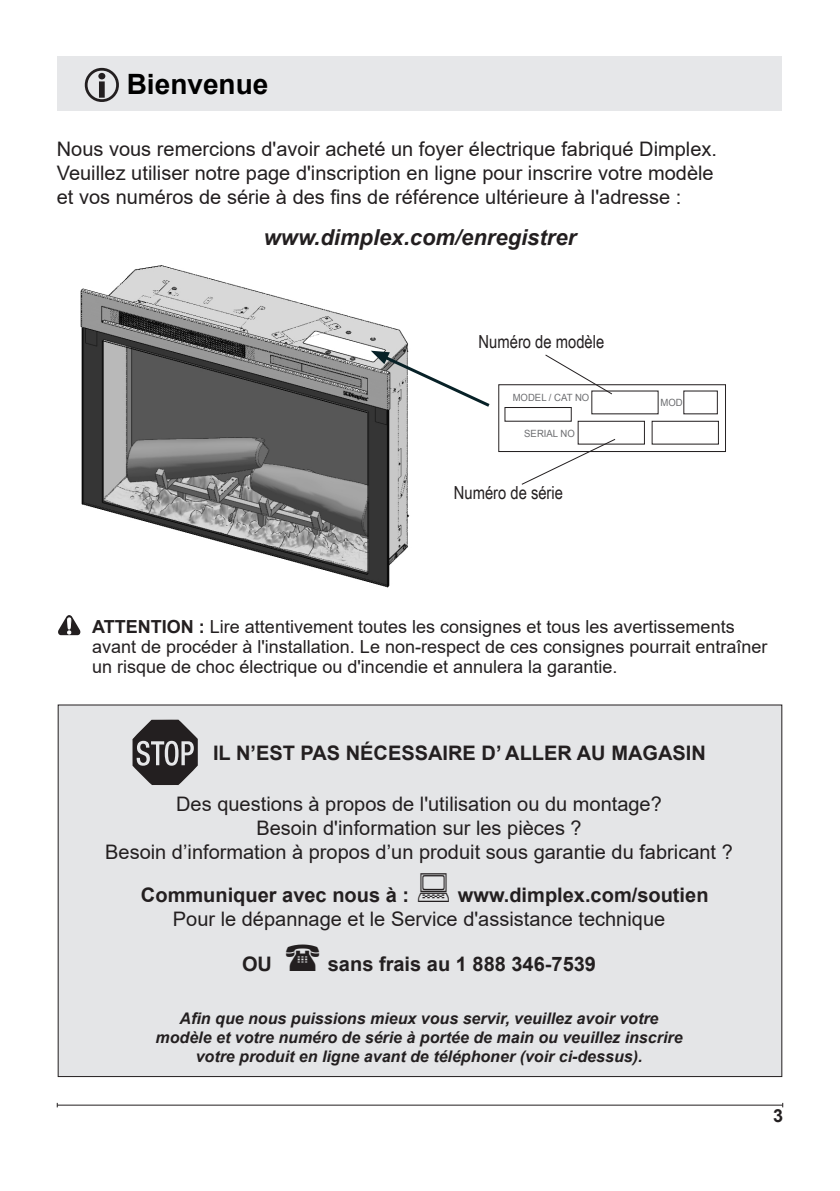
<style>
.page{position:relative;width:840px;height:1191px;background:#fff}
.page>*{position:absolute;margin:0;border:0;box-sizing:border-box;transform-origin:0 0}
.heading_1{font:700 28px "Arial";color:#000}
.t1{font:italic 700 22px "Arial";color:#231f20}
.t2{font:20px/24px "Arial";color:#231f20}
.t3{font:700 20px "Arial";color:#231f20}
.Caution{font:18px/20px "Arial";color:#231f20}
.t4{font:18px "Arial Narrow";color:#231f20}
.t5{font:700 18px "Arial";color:#231f20}
.t6{font:italic 700 16px/19.2px "Arial";color:#231f20;text-align:center}
.t7{font:10px "Arial";color:#6c6d70;scale:.96 1}
.s1{font-weight:700}
</style>
<div class="page">
<hr style="left:57px;top:1104px;width:725px;height:1px;background:#231f20">
<div style="left:57px;top:57px;width:724px;height:54px;background:#e6e7e9"></div>
<div style="left:58px;top:705px;width:723px;height:371px;background:#e4e5e7"></div>
<svg style="left:85px;top:68px;width:34px;height:34px"></svg>
<svg style="left:58px;top:615px;width:22px;height:20px"></svg>
<img style="left:80px;top:265px;width:330px;height:323px">
<svg style="left:370px;top:351px;width:120px;height:58px"></svg>
<div style="left:498px;top:384px;width:227px;height:68px;border:1px solid #231f20"></div>
<div style="left:651px;top:421px;width:67px;height:23px;border:1px solid #231f20"></div>
<div style="left:577px;top:421px;width:67px;height:23px;border:1px solid #231f20"></div>
<div style="left:504px;top:407px;width:67px;height:14px;border:1px solid #231f20"></div>
<svg style="left:544px;top:354px;width:69px;height:41px"></svg>
<svg style="left:520px;top:438px;width:96px;height:47px"></svg>
<svg style="left:132px;top:719px;width:66px;height:66px"></svg>
<p class="heading_1" style="left:127px;top:64px;width:143px">Bienvenue</p>
<p class="t2" style="left:57px;top:137px;width:661px">Nous vous remercions d'avoir acheté un foyer électrique fabriqué Dimplex.<br>Veuillez utiliser notre page d'inscription en ligne pour inscrire votre modèle et vos numéros de série à des fins de référence ultérieure à l'adresse :</p>
<p class="t1" style="left:263px;top:223px;width:314px">www.dimplex.com/enregistrer</p>
<p class="t4" style="left:478px;top:328px;width:127px">Numéro de modèle</p>
<p class="t7" style="left:512px;top:391px;width:81px">MODEL / CAT NO</p>
<p class="t7" style="left:524px;top:427px;width:54px">SERIAL NO</p>
<p class="t4" style="left:453px;top:480px;width:111px">Numéro de série</p>
<p class="t7" style="left:660px;top:396px;width:25px">MOD</p>
<p class="Caution" style="left:92px;top:617px;width:676px"><span class="s1">ATTENTION :</span> Lire attentivement toutes les consignes et tous les avertissements avant de procéder à l'installation. Le non-respect de ces consignes pourrait entraîner un risque de choc électrique ou d'incendie et annulera la garantie.</p>
<p class="t3" style="left:213px;top:739px;width:494px">IL N’EST PAS NÉCESSAIRE D’ ALLER AU MAGASIN</p>
<p class="t2" style="left:105px;top:792px;width:628px;text-align:center">Des questions à propos de l'utilisation ou du montage?<br>Besoin d'information sur les pièces ?<br>Besoin d’information à propos d’un produit sous garantie du fabricant ?</p>
<p class="t3" style="left:141px;top:881px;width:269px">Communiquer avec nous à :</p>
<p class="t3" style="left:457px;top:881px;width:252px">www.dimplex.com/soutien</p>
<p class="t2" style="left:173px;top:907px;width:493px">Pour le dépannage et le Service d'assistance technique</p>
<p class="t3" style="left:242px;top:950px;width:31px">OU</p>
<p class="t3" style="left:327px;top:950px;width:269px">sans frais au 1 888 346-7539</p>
<p class="t6" style="left:155px;top:1009px;width:528px">Afin que nous puissions mieux vous servir, veuillez avoir votre modèle et votre numéro de série à portée de main ou veuillez inscrire votre produit en ligne avant de téléphoner (voir ci-dessus).</p>
<p class="t5" style="left:772px;top:1103px;width:12px">3</p>
</div>
